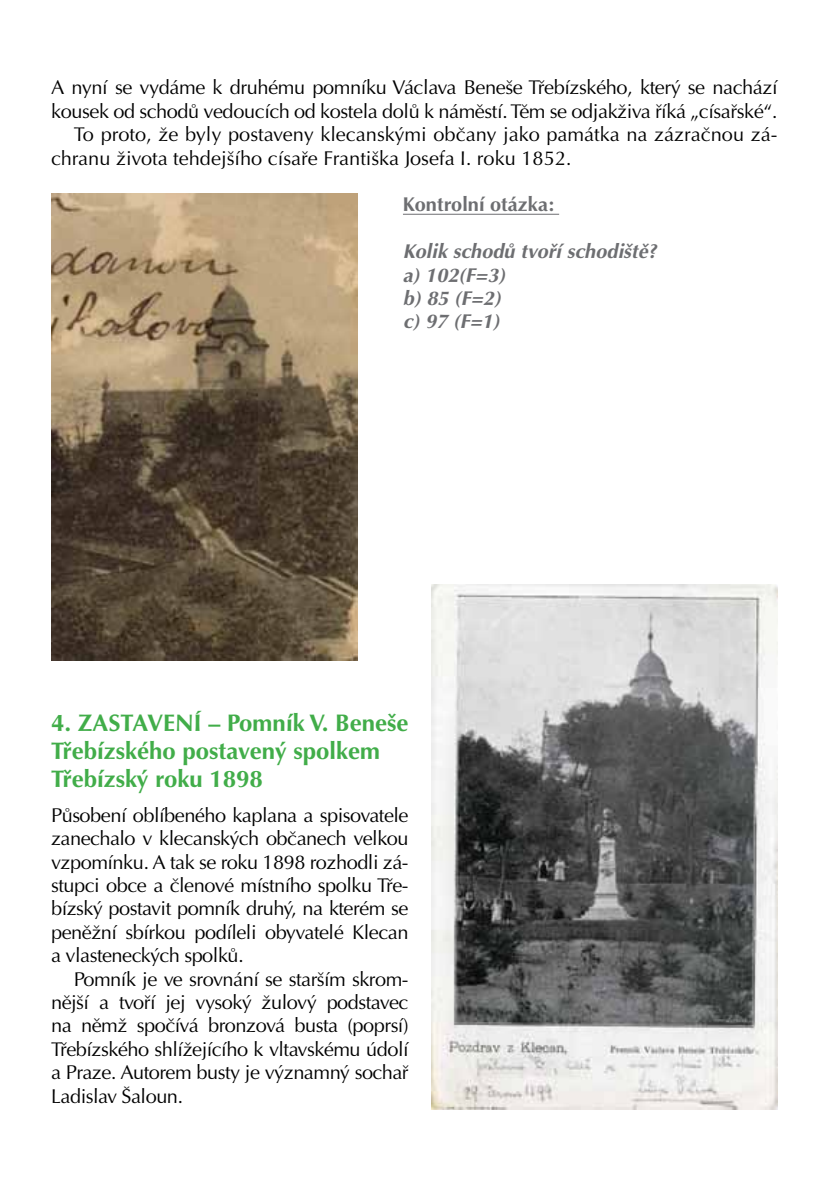
<style>
.page{position:relative;width:840px;height:1191px;background:#fff}
.page>*{position:absolute;margin:0;border:0;box-sizing:border-box;transform-origin:0 0}
.t1{font:700 24px/28px "Optima CE";color:#41ad49}
.t2{font:20px/23.4px "Optima CE";letter-spacing:-.02em;color:#000;text-align:justify}
.t3{font:20px "Optima CE";color:#000}
.t4{font:italic 700 20px/23.4px "Optima CE";color:#6d6e71}
.t5{font:700 20px "Optima CE";color:#6d6e71}
</style>
<div class="page">
<hr style="left:403px;top:214px;width:156px;height:1px;background:#6d6e71">
<img style="left:431px;top:585px;width:346px;height:524px">
<img style="left:51px;top:193px;width:306px;height:467px">
<p class="t2" style="left:51px;top:76px;width:727px">A nyní se vydáme k druhému pomníku Václava Beneše Třebízského, který se nachází</p>
<p class="t2" style="left:51px;top:100px;width:727px">kousek od schodů vedoucích od kostela dolů k náměstí. Těm se odjakživa říká „císařské“.</p>
<p class="t3" style="left:74px;top:123px;width:704px">To proto, že byly postaveny klecanskými občany jako památka na zázračnou zá-</p>
<p class="t3" style="left:51px;top:146px;width:521px">chranu života tehdejšího císaře Františka Josefa I. roku 1852.</p>
<p class="t5" style="left:403px;top:193px;width:152px">Kontrolní otázka:</p>
<p class="t4" style="left:403px;top:240px;width:255px">Kolik schodů tvoří schodiště? a) 102(F=3)<br>b) 85 (F=2)<br>c) 97 (F=1)</p>
<p class="t1" style="left:51px;top:709px;width:359px">4. ZASTAVENÍ – Pomník V. Beneše<br>Třebízského postavený spolkem<br>Třebízský roku 1898</p>
<p class="t2" style="left:51px;top:803px;width:359px">Působení oblíbeného kaplana a spisovatele zanechalo v klecanských občanech velkou vzpomínku. A tak se roku 1898 rozhodli zá&shy;stupci obce a členové místního spolku Tře&shy;bízský postavit pomník druhý, na kterém se peněžní sbírkou podíleli obyvatelé Klecan a vlasteneckých spolků.</p>
<p class="t2" style="left:51px;top:967px;width:359px;text-indent:23px">Pomník je ve srovnání se starším skrom&shy;nější a tvoří jej vysoký žulový podstavec na němž spočívá bronzová busta (poprsí)<br>Třebízského shlížejícího k vltavskému údolí a Praze. Autorem busty je významný sochař Ladislav Šaloun.</p>
</div>
